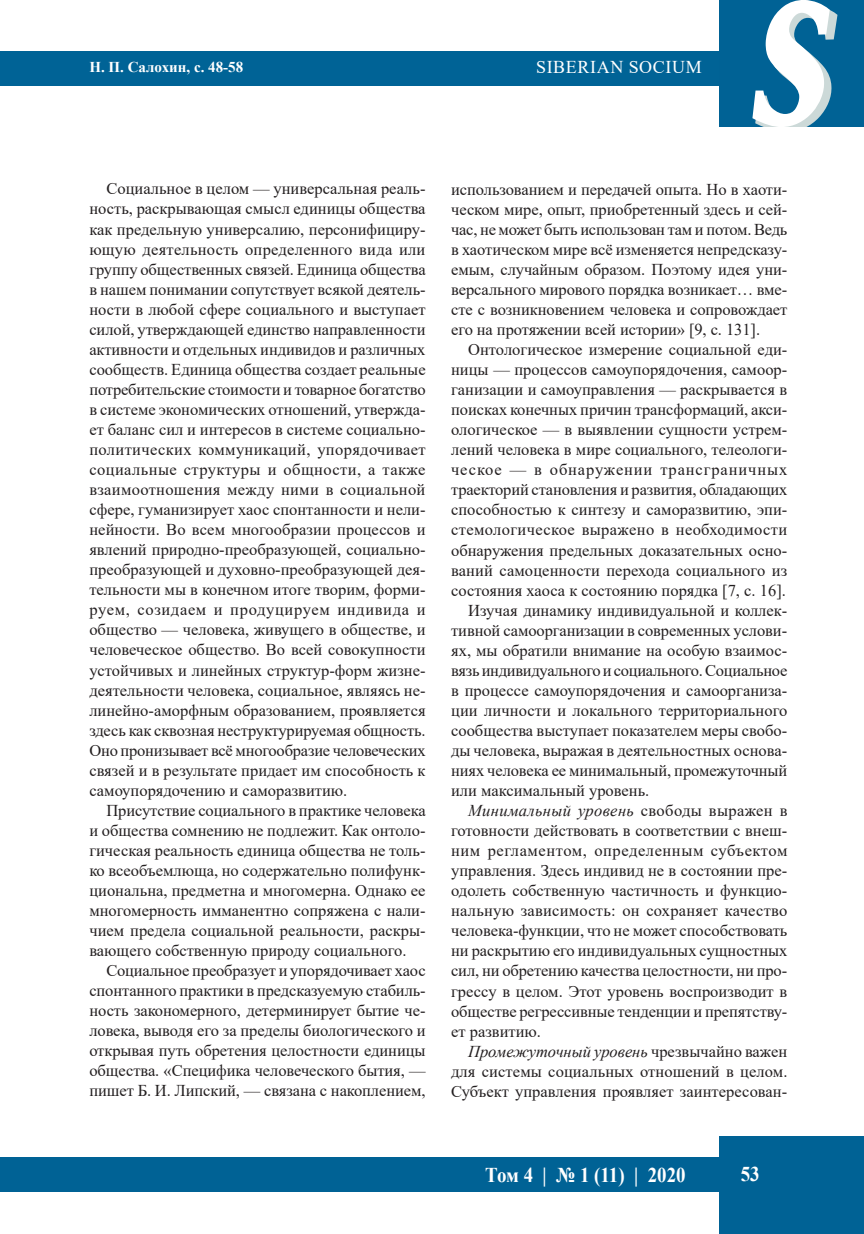
<style>
.page{position:relative;width:864px;height:1234px;background:#fff}
.page>*{position:absolute;margin:0;border:0;box-sizing:border-box;transform-origin:0 0}
.t1{font:italic 700 165px "Quant Antiqua";color:#fff;scale:.75 1}
.t2{font:700 21px "Times New Roman";color:#fff;scale:.9 1}
.t3{font:18px "Times New Roman";letter-spacing:.035em;color:#fff}
.t4{font:16.5px/20.1px "Times New Roman";color:#231f20;text-align:justify}
.t5{font:16.5px "Times New Roman";letter-spacing:.02em;color:#231f20}
.t6{font:16.5px "Times New Roman";letter-spacing:.035em;color:#231f20}
.t7{font:italic 16.5px "Times New Roman";color:#231f20}
.t8{font:16.5px "Times New Roman";letter-spacing:.05em;color:#231f20}
.t9{font:italic 16.5px "Times New Roman";letter-spacing:.02em;color:#231f20}
.t10{font:700 15px "Times New Roman";color:#fff}
.s1{font-style:normal}
</style>
<div class="page">
<div style="left:0;top:51px;width:721px;height:34px;background:#006396"></div>
<div style="left:719px;top:0;width:144px;height:128px;background:#006295"></div>
<div style="left:0;top:1157px;width:721px;height:34px;background:#006295"></div>
<div style="left:719px;top:1135px;width:144px;height:98px;background:#006295"></div>
<svg style="left:750px;top:0;width:89px;height:128px"></svg>
<p class="t10" style="left:89px;top:56px;width:155px">Н. П. Салохин, с. 48-58</p>
<p class="t4" style="left:89px;top:178px;width:338px;text-indent:17px">Социальное в целом — универсальная реаль&shy;ность, раскрывающая смысл единицы общества как предельную универсалию, персонифициру&shy;ющую деятельность определенного вида или группу общественных связей. Единица общества в нашем понимании сопутствует всякой деятель&shy;ности в любой сфере социального и выступает силой, утверждающей единство направленности активности и отдельных индивидов и различных сообществ. Единица общества создает реальные потребительские стоимости и товарное богатство в системе экономических отношений, утвержда&shy;ет баланс сил и интересов в системе социально&shy;политических коммуникаций, упорядочивает социальные структуры и общности, а также взаимоотношения между ними в социальной сфере, гуманизирует хаос спонтанности и нели&shy;нейности. Во всем многообразии процессов и явлений природно-преобразующей, социально&shy;преобразующей и духовно-преобразующей дея&shy;тельности мы в конечном итоге творим, форми&shy;руем, созидаем и продуцируем индивида и общество — человека, живущего в обществе, и человеческое общество. Во всей совокупности устойчивых и линейных структур-форм жизне&shy;деятельности человека, социальное, являясь не&shy;линейно-аморфным образованием, проявляется здесь как сквозная неструктурируемая общность.<br>Оно пронизывает всё многообразие человеческих связей и в результате придает им способность к самоупорядочению и саморазвитию.</p>
<p class="t4" style="left:89px;top:799px;width:338px;text-indent:17px">Присутствие социального в практике человека и общества сомнению не подлежит. Как онтоло&shy;гическая реальность единица общества не толь&shy;ко всеобъемлюща, но содержательно полифунк&shy;циональна, предметна и многомерна. Однако ее многомерность имманентно сопряжена с нали&shy;чием предела социальной реальности, раскры&shy;вающего собственную природу социального.</p>
<p class="t4" style="left:89px;top:959px;width:337px;text-indent:17px">Социальное преобразует и упорядочивает хаос спонтанного практики в предсказуемую стабиль&shy;ность закономерного, детерминирует бытие че&shy;ловека, выводя его за пределы биологического и открывая путь обретения целостности единицы общества. «Специфика человеческого бытия, — пишет Б. И. Липский, — связана с накоплением,</p>
<p class="t3" style="left:536px;top:55px;width:167px">SIBERIAN SOCIUM</p>
<h1 class="t1" style="left:749px;top:-35px;width:113px">S</h1>
<p class="t4" style="left:451px;top:178px;width:338px">использованием и передачей опыта. Но в хаоти&shy;ческом мире, опыт, приобретенный здесь и сей&shy;час, не может быть использован там и потом. Ведь в хаотическом мире всё изменяется непредсказу&shy;емым, случайным образом. Поэтому идея уни&shy;версального мирового порядка возникает… вме&shy;сте с возникновением человека и сопровождает его на протяжении всей истории» [9, с. 131].</p>
<p class="t4" style="left:468px;top:339px;width:320px">Онтологическое измерение социальной еди-</p>
<p class="t4" style="left:451px;top:359px;width:337px">ницы — процессов самоупорядочения, самоор-</p>
<p class="t4" style="left:451px;top:379px;width:337px">ганизации и самоуправления — раскрывается в</p>
<p class="t4" style="left:451px;top:399px;width:337px">поисках конечных причин трансформаций, акси-</p>
<p class="t4" style="left:451px;top:419px;width:337px">ологическое — в выявлении сущности устрем-</p>
<p class="t4" style="left:451px;top:439px;width:337px">лений человека в мире социального, телеологи-</p>
<p class="t8" style="left:451px;top:458px;width:337px">ческое — в обнаружении трансграничных</p>
<p class="t4" style="left:451px;top:479px;width:338px">траекторий становления и развития, обладающих</p>
<p class="t4" style="left:451px;top:499px;width:337px">способностью к синтезу и саморазвитию, эпи-</p>
<p class="t5" style="left:451px;top:518px;width:337px">стемологическое выражено в необходимости</p>
<p class="t4" style="left:451px;top:539px;width:337px">обнаружения предельных доказательных осно-</p>
<p class="t4" style="left:451px;top:559px;width:337px">ваний самоценности перехода социального из</p>
<p class="t4" style="left:451px;top:579px;width:336px">состояния хаоса к состоянию порядка [7, с. 16].</p>
<p class="t4" style="left:468px;top:599px;width:320px">Изучая динамику индивидуальной и коллек-</p>
<p class="t4" style="left:451px;top:619px;width:337px">тивной самоорганизации в современных услови-</p>
<p class="t4" style="left:451px;top:639px;width:337px">ях, мы обратили внимание на особую взаимос-</p>
<p class="t4" style="left:451px;top:659px;width:338px">вязь индивидуального и социального. Социальное</p>
<p class="t4" style="left:451px;top:679px;width:337px">в процессе самоупорядочения и самоорганиза-</p>
<p class="t4" style="left:451px;top:699px;width:337px">ции личности и локального территориального</p>
<p class="t4" style="left:451px;top:719px;width:337px">сообщества выступает показателем меры свобо-</p>
<p class="t4" style="left:451px;top:739px;width:337px">ды человека, выражая в деятельностных основа-</p>
<p class="t4" style="left:451px;top:759px;width:337px">ниях человека ее минимальный, промежуточный</p>
<p class="t4" style="left:451px;top:779px;width:200px">или максимальный уровень.</p>
<p class="t9" style="left:468px;top:799px;width:320px">Минимальный уровень <span class="s1">свободы выражен в</span></p>
<p class="t4" style="left:451px;top:819px;width:337px">готовности действовать в соответствии с внеш-</p>
<p class="t6" style="left:451px;top:838px;width:337px">ним регламентом, определенным субъектом</p>
<p class="t4" style="left:451px;top:859px;width:337px">управления. Здесь индивид не в состоянии пре-</p>
<p class="t4" style="left:451px;top:880px;width:338px">одолеть собственную частичность и функцио-</p>
<p class="t4" style="left:451px;top:900px;width:337px">нальную зависимость: он сохраняет качество</p>
<p class="t4" style="left:451px;top:920px;width:338px">человека-функции, что не может способствовать</p>
<p class="t4" style="left:451px;top:940px;width:338px">ни раскрытию его индивидуальных сущностных</p>
<p class="t4" style="left:451px;top:960px;width:337px">сил, ни обретению качества целостности, ни про-</p>
<p class="t4" style="left:451px;top:980px;width:337px">грессу в целом. Этот уровень воспроизводит в</p>
<p class="t4" style="left:451px;top:1000px;width:337px">обществе регрессивные тенденции и препятству-</p>
<p class="t4" style="left:451px;top:1020px;width:91px">ет развитию.</p>
<p class="t7" style="left:468px;top:1039px;width:320px">Промежуточный уровень <span class="s1">чрезвычайно важен</span></p>
<p class="t4" style="left:451px;top:1060px;width:338px">для системы социальных отношений в целом.</p>
<p class="t4" style="left:451px;top:1080px;width:337px">Субъект управления проявляет заинтересован-</p>
<p class="t2" style="left:485px;top:1159px;width:224px">Том 4 | № 1 (11) | 2020</p>
<p class="t2" style="left:740px;top:1158px;width:23px">53</p>
</div>
